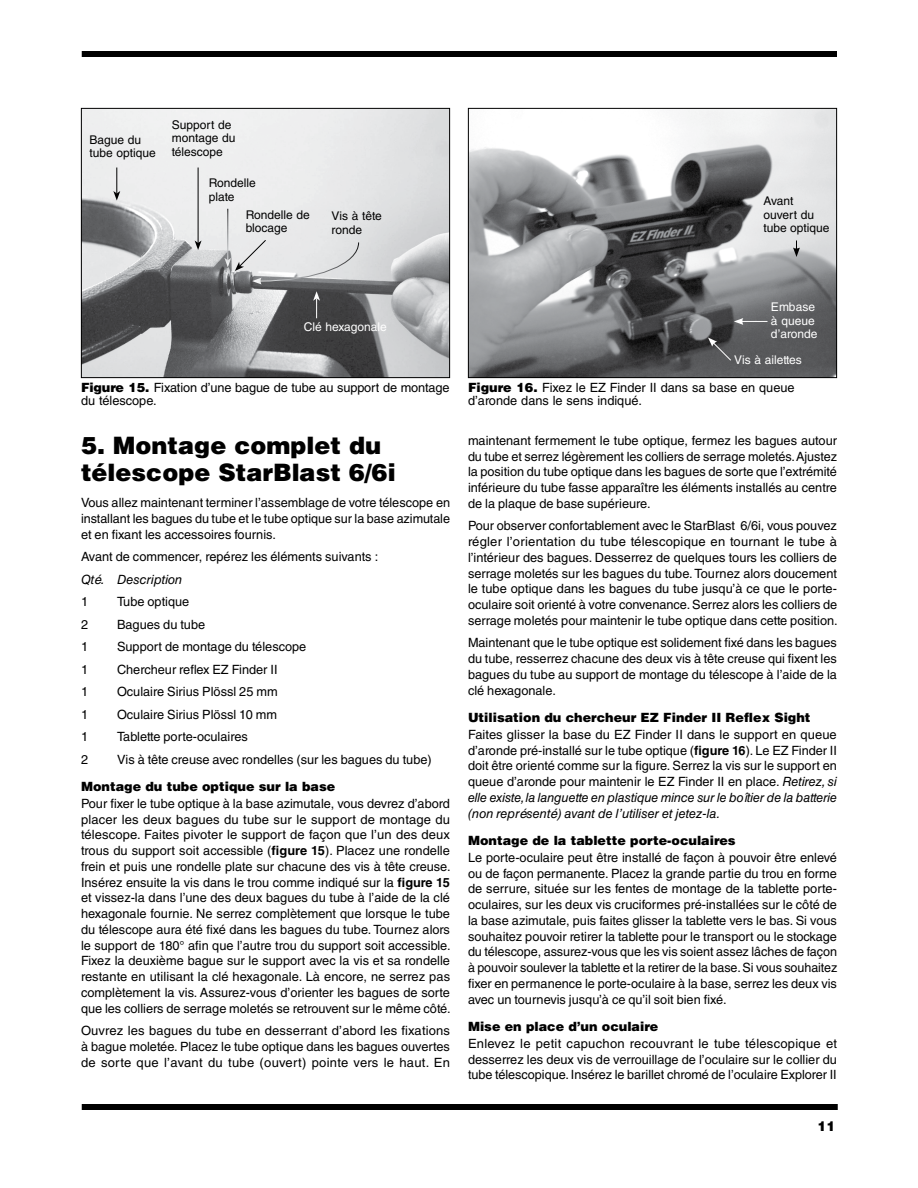
<style>
.page{position:relative;width:918px;height:1188px;background:#fff}
.page>*{position:absolute;margin:0;border:0;box-sizing:border-box;transform-origin:0 0}
.IN_Section_Head{font:900 24px/27px "Helvetica LT Std";color:#000}
.t1{font:900 13.5px "Helvetica LT Std";color:#000}
.IN_Body_Text{font:12.75px/15.8px "Helvetica LT Std";color:#000;text-align:justify}
.IN_Parts_List{font:12.75px "Helvetica LT Std";color:#000}
.IN_Caption{font:12.75px/13.5px "Helvetica LT Std";color:#000}
.IN_Section_Subhead{font:900 12.75px "Helvetica LT Std";color:#000}
.IN_Parts_List-2{font:italic 12.75px "Helvetica LT Std";color:#000}
.IN_Caption-2{font:12px/13.5px "Helvetica LT Std";color:#000}
.IN_Caption-3{font:12px/13.5px "Helvetica LT Std";color:#fff}
.s1{font-weight:900}
.s2{font-weight:700}
.s3{font-style:italic}
</style>
<div class="page">
<div style="left:82px;top:51px;width:755px;height:6px;background:#000"></div>
<div style="left:82px;top:1104px;width:756px;height:6px;background:#000"></div>
<img style="left:83px;top:110px;width:365px;height:266px">
<div style="left:81px;top:108px;width:369px;height:270px;border:1px solid #000"></div>
<hr style="left:198px;top:168px;width:1px;height:75px;background:#000">
<svg style="left:195px;top:241px;width:7px;height:9px"></svg>
<hr style="left:227px;top:209px;width:1px;height:51px;background:#fff">
<svg style="left:113px;top:168px;width:7px;height:33px"></svg>
<svg style="left:313px;top:291px;width:7px;height:27px"></svg>
<svg style="left:224px;top:239px;width:135px;height:46px;background:#cdcdcf"></svg>
<img style="left:470px;top:110px;width:365px;height:266px">
<div style="left:468px;top:108px;width:369px;height:270px;border:1px solid #000"></div>
<svg style="left:793px;top:240px;width:7px;height:17px"></svg>
<svg style="left:734px;top:318px;width:34px;height:7px"></svg>
<svg style="left:708px;top:338px;width:24px;height:23px"></svg>
<p class="IN_Caption-2" style="left:90px;top:133px;width:68px">Bague du tube optique</p>
<p class="IN_Caption-2" style="left:172px;top:118px;width:65px">Support de montage du télescope</p>
<p class="IN_Caption-2" style="left:209px;top:176px;width:49px">Rondelle plate</p>
<p class="IN_Caption-2" style="left:246px;top:208px;width:66px">Rondelle de blocage</p>
<p class="IN_Caption-2" style="left:332px;top:209px;width:52px">Vis à tête ronde</p>
<p class="IN_Caption-2" style="left:764px;top:194px;width:67px">Avant ouvert du tube optique</p>
<p class="IN_Caption-3" style="left:304px;top:320px;width:85px">Clé hexagonale</p>
<p class="IN_Caption" style="left:81px;top:380px;width:370px"><span class="s1">Figure 15.</span> Fixation d’une bague de tube au support de montage du télescope.</p>
<h1 class="IN_Section_Head" style="left:81px;top:431px;width:316px">5. Montage complet du télescope StarBlast 6/6i</h1>
<p class="IN_Body_Text" style="left:81px;top:495px;width:371px">Vous allez maintenant terminer l’assemblage de votre télescope en installant les bagues du tube et le tube optique sur la base azimutale et en fixant les accessoires fournis.</p>
<p class="IN_Body_Text" style="left:81px;top:549px;width:299px">Avant de commencer, repérez les éléments suivants :</p>
<p class="IN_Parts_List-2" style="left:81px;top:572px;width:103px">Qté. Description</p>
<p class="IN_Parts_List" style="left:81px;top:594px;width:9px">1</p>
<p class="IN_Parts_List" style="left:117px;top:594px;width:74px">Tube optique</p>
<p class="IN_Parts_List" style="left:81px;top:617px;width:9px">2</p>
<p class="IN_Parts_List" style="left:117px;top:617px;width:90px">Bagues du tube</p>
<p class="IN_Parts_List" style="left:81px;top:639px;width:9px">1</p>
<p class="IN_Parts_List" style="left:117px;top:639px;width:191px">Support de montage du télescope</p>
<p class="IN_Parts_List" style="left:81px;top:662px;width:9px">1</p>
<p class="IN_Parts_List" style="left:117px;top:662px;width:162px">Chercheur reflex EZ Finder II</p>
<p class="IN_Parts_List" style="left:81px;top:684px;width:9px">1</p>
<p class="IN_Parts_List" style="left:117px;top:684px;width:162px">Oculaire Sirius Plössl 25 mm</p>
<p class="IN_Parts_List" style="left:81px;top:707px;width:9px">1</p>
<p class="IN_Parts_List" style="left:117px;top:707px;width:162px">Oculaire Sirius Plössl 10 mm</p>
<p class="IN_Parts_List" style="left:81px;top:729px;width:9px">1</p>
<p class="IN_Parts_List" style="left:117px;top:729px;width:132px">Tablette porte-oculaires</p>
<p class="IN_Parts_List" style="left:81px;top:752px;width:9px">2</p>
<p class="IN_Parts_List" style="left:117px;top:752px;width:316px">Vis à tête creuse avec rondelles (sur les bagues du tube)</p>
<h2 class="IN_Section_Subhead" style="left:81px;top:778px;width:256px">Montage du tube optique sur la base</h2>
<p class="IN_Body_Text" style="left:81px;top:795px;width:371px">Pour fixer le tube optique à la base azimutale, vous devrez d’abord placer les deux bagues du tube sur le support de montage du télescope. Faites pivoter le support de façon que l’un des deux trous du support soit accessible (<span class="s2">figure 15</span>). Placez une rondelle frein et puis une rondelle plate sur chacune des vis à tête creuse.<br>Insérez ensuite la vis dans le trou comme indiqué sur la <span class="s2">figure 15 </span>et vissez-la dans l’une des deux bagues du tube à l’aide de la clé hexagonale fournie. Ne serrez complètement que lorsque le tube du télescope aura été fixé dans les bagues du tube. Tournez alors le support de 180° afin que l’autre trou du support soit accessible.<br>Fixez la deuxième bague sur le support avec la vis et sa rondelle restante en utilisant la clé hexagonale. Là encore, ne serrez pas complètement la vis. Assurez-vous d’orienter les bagues de sorte que les colliers de serrage moletés se retrouvent sur le même côté.</p>
<p class="IN_Body_Text" style="left:81px;top:1023px;width:371px">Ouvrez les bagues du tube en desserrant d’abord les fixations à bague moletée. Placez le tube optique dans les bagues ouvertes de sorte que l’avant du tube (ouvert) pointe vers le haut. En</p>
<p class="IN_Caption-3" style="left:771px;top:300px;width:48px">Embase à queue d’aronde</p>
<p class="IN_Caption-3" style="left:734px;top:353px;width:69px">Vis à ailettes</p>
<p class="IN_Caption" style="left:468px;top:381px;width:328px"><span class="s1">Figure 16.</span> Fixez le EZ Finder II dans sa base en queue d’aronde dans le sens indiqué.</p>
<p class="IN_Body_Text" style="left:468px;top:432px;width:371px">maintenant fermement le tube optique, fermez les bagues autour du tube et serrez légèrement les colliers de serrage moletés. Ajustez la position du tube optique dans les bagues de sorte que l’extrémité inférieure du tube fasse apparaître les éléments installés au centre de la plaque de base supérieure.</p>
<p class="IN_Body_Text" style="left:468px;top:518px;width:371px">Pour observer confortablement avec le StarBlast 6/6i, vous pouvez régler l’orientation du tube télescopique en tournant le tube à l’intérieur des bagues. Desserrez de quelques tours les colliers de serrage moletés sur les bagues du tube. Tournez alors doucement le tube optique dans les bagues du tube jusqu’à ce que le porte&shy;oculaire soit orienté à votre convenance. Serrez alors les colliers de serrage moletés pour maintenir le tube optique dans cette position.</p>
<p class="IN_Body_Text" style="left:468px;top:635px;width:371px">Maintenant que le tube optique est solidement fixé dans les bagues du tube, resserrez chacune des deux vis à tête creuse qui fixent les bagues du tube au support de montage du télescope à l’aide de la clé hexagonale.</p>
<h2 class="IN_Section_Subhead" style="left:468px;top:709px;width:344px">Utilisation du chercheur EZ Finder II Reflex Sight</h2>
<p class="IN_Body_Text" style="left:468px;top:726px;width:371px">Faites glisser la base du EZ Finder II dans le support en queue d’aronde pré-installé sur le tube optique (<span class="s2">figure 16</span>). Le EZ Finder II doit être orienté comme sur la figure. Serrez la vis sur le support en queue d’aronde pour maintenir le EZ Finder II en place. <span class="s3">Retirez, si elle existe, la languette en plastique mince sur le boîtier de la batterie (non représenté) avant de l’utiliser et jetez-la.</span></p>
<h2 class="IN_Section_Subhead" style="left:468px;top:832px;width:269px">Montage de la tablette porte-oculaires</h2>
<p class="IN_Body_Text" style="left:468px;top:849px;width:371px">Le porte-oculaire peut être installé de façon à pouvoir être enlevé ou de façon permanente. Placez la grande partie du trou en forme de serrure, située sur les fentes de montage de la tablette porte&shy;oculaires, sur les deux vis cruciformes pré-installées sur le côté de la base azimutale, puis faites glisser la tablette vers le bas. Si vous souhaitez pouvoir retirer la tablette pour le transport ou le stockage du télescope, assurez-vous que les vis soient assez lâches de façon à pouvoir soulever la tablette et la retirer de la base. Si vous souhaitez fixer en permanence le porte-oculaire à la base, serrez les deux vis avec un tournevis jusqu’à ce qu’il soit bien fixé.</p>
<h2 class="IN_Section_Subhead" style="left:468px;top:1018px;width:192px">Mise en place d’un oculaire</h2>
<p class="IN_Body_Text" style="left:468px;top:1035px;width:371px">Enlevez le petit capuchon recouvrant le tube télescopique et desserrez les deux vis de verrouillage de l’oculaire sur le collier du tube télescopique. Insérez le barillet chromé de l’oculaire Explorer II</p>
<p class="t1" style="left:817px;top:1117px;width:20px">11</p>
</div>
